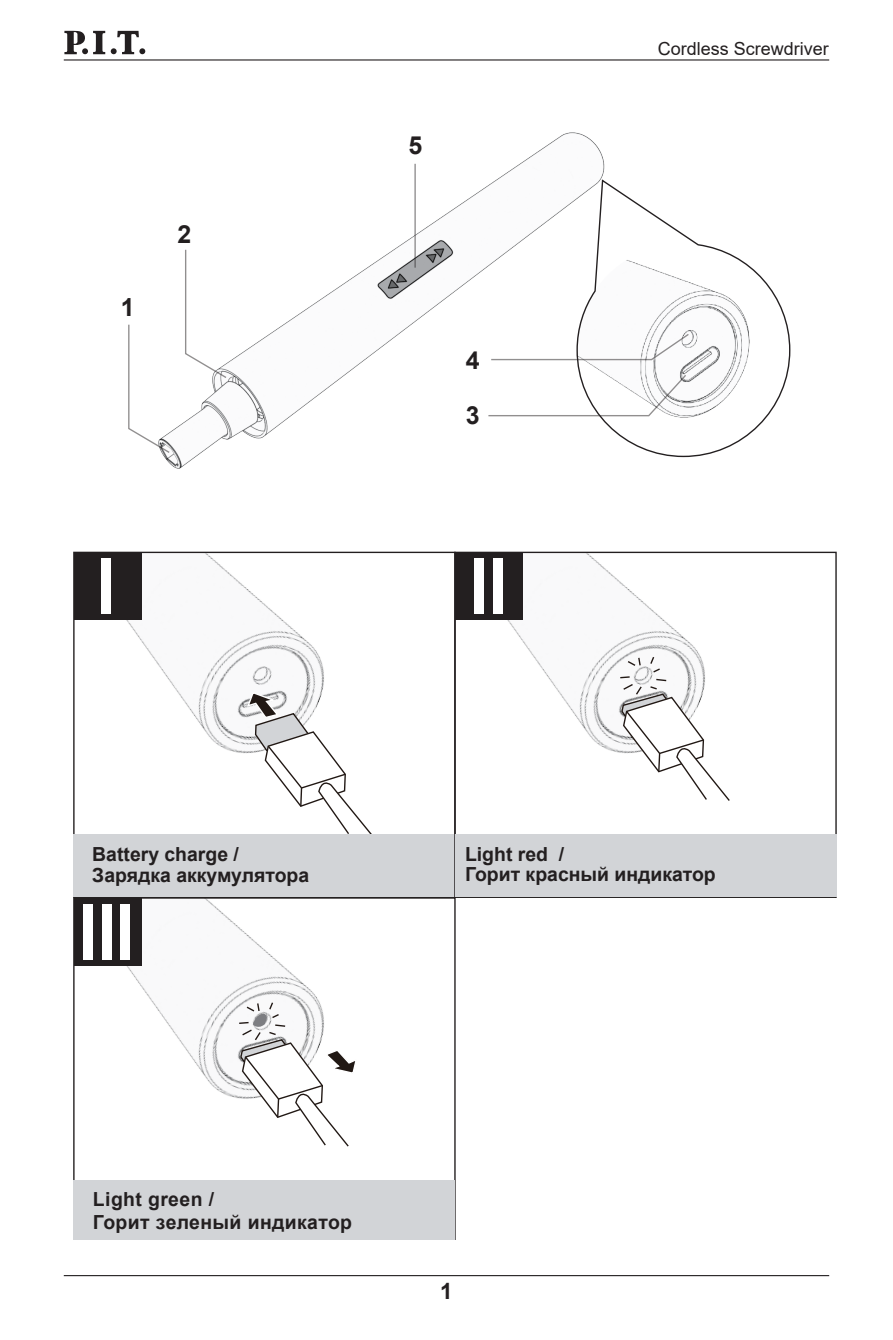
<style>
.page{position:relative;width:893px;height:1340px;background:#fff}
.page>*{position:absolute;margin:0;border:0;box-sizing:border-box;transform-origin:0 0}
.t1{font:700 78.08px "Arial";color:#fff;scale:.87 1}
.t2{font:700 24.97px "Arial";color:#231f20}
.t3{font:700 22.5px "Arial";color:#231f20}
.t4{font:700 19.35px/20px "Arial";color:#231f20}
.t5{font:700 19.35px/22.9px "Arial";letter-spacing:.02em;color:#231f20}
.t6{font:18px "Arial";color:#231f20}
</style>
<div class="page">
<svg style="left:64px;top:31px;width:41px;height:23px"></svg>
<svg style="left:111px;top:31px;width:34px;height:23px"></svg>
<hr style="left:64px;top:59px;width:765px;height:2px;background:#231f20">
<hr style="left:64px;top:1274px;width:765px;height:2px;background:#231f20">
<img style="left:126px;top:553px;width:709px;height:200px">
<div style="left:74px;top:552px;width:68px;height:68px;background:#231f20"></div>
<svg style="left:246px;top:691px;width:127px;height:143px"></svg>
<div style="left:74px;top:834px;width:381px;height:63px;background:#d2d4d7"></div>
<div style="left:455px;top:552px;width:68px;height:68px;background:#231f20"></div>
<div style="left:455px;top:834px;width:381px;height:63px;background:#d2d4d7"></div>
<svg style="left:619px;top:655px;width:112px;height:146px"></svg>
<svg style="left:73px;top:897px;width:383px;height:342px"></svg>
<div style="left:74px;top:898px;width:68px;height:67px;background:#231f20"></div>
<div style="left:74px;top:1180px;width:381px;height:59px;background:#d2d4d7"></div>
<svg style="left:238px;top:1000px;width:120px;height:148px"></svg>
<svg style="left:680px;top:232px;width:111px;height:226px"></svg>
<img style="left:128px;top:132px;width:552px;height:337px">
<svg style="left:128px;top:325px;width:42px;height:128px"></svg>
<svg style="left:185px;top:250px;width:41px;height:128px"></svg>
<hr style="left:414px;top:164px;width:2px;height:104px;background:#231f20">
<svg style="left:488px;top:375px;width:198px;height:41px"></svg>
<svg style="left:491px;top:334px;width:198px;height:26px"></svg>
<p class="t2" style="left:121px;top:290px;width:15px">1</p>
<p class="t2" style="left:178px;top:216px;width:15px">2</p>
<p class="t2" style="left:408px;top:128px;width:15px">5</p>
<p class="t2" style="left:466px;top:342px;width:15px">4</p>
<p class="t2" style="left:466px;top:397px;width:15px">3</p>
<p class="t1" style="left:97px;top:531px;width:23px">Ι</p>
<p class="t1" style="left:469px;top:531px;width:45px">ΙΙ</p>
<p class="t6" style="left:658px;top:36px;width:173px">Cordless Screwdriver</p>
<p class="t4" style="left:92px;top:844px;width:218px">Battery charge /<br>Зарядка аккумулятора</p>
<p class="t4" style="left:465px;top:843px;width:252px">Light red /<br>Горит красный индикатор</p>
<p class="t1" style="left:78px;top:877px;width:66px">ΙΙΙ</p>
<p class="t5" style="left:93px;top:1188px;width:261px">Light green /<br>Горит зеленый индикатор</p>
<p class="t3" style="left:440px;top:1274px;width:14px">1</p>
</div>
